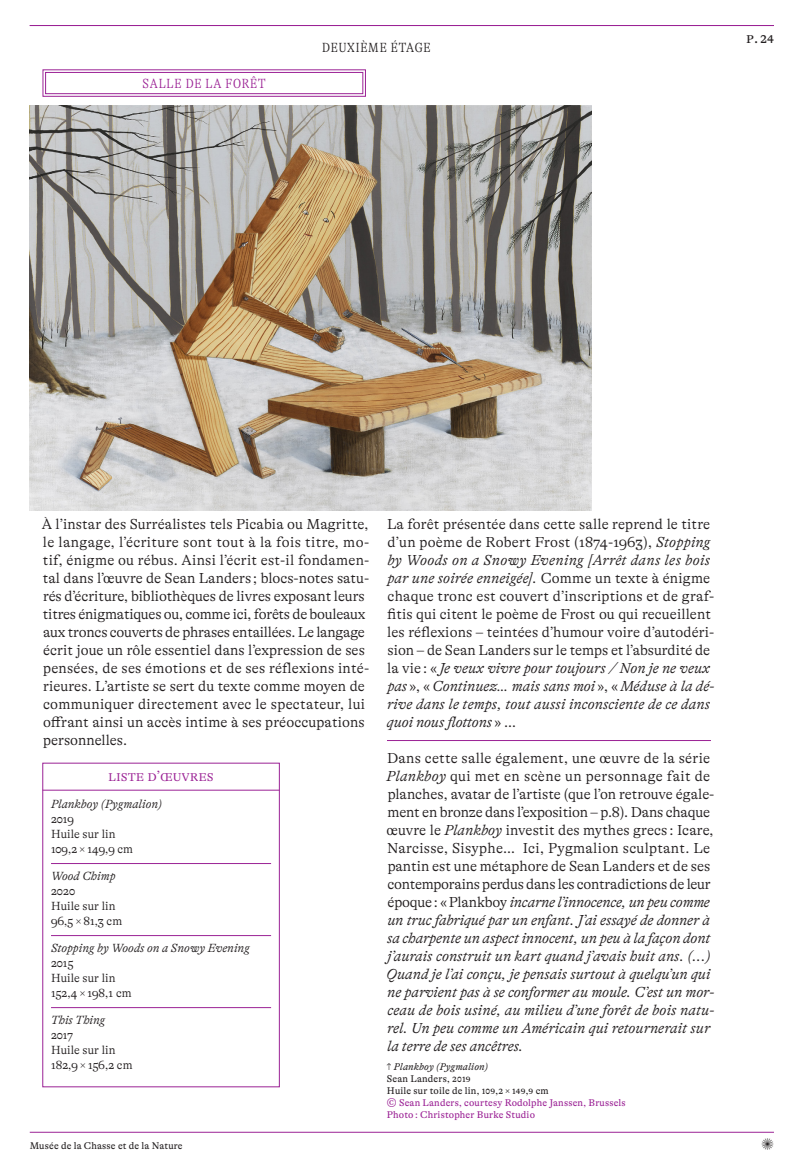
<style>
.page{position:relative;width:808px;height:1175px;background:#fff}
.page>*{position:absolute;margin:0;border:0;box-sizing:border-box;transform-origin:0 0}
.date_11_5{font:100 condensed 17.25px "GT Alpina";letter-spacing:.01em;color:#9b2295}
.date_11_5-2{font:100 condensed 17.25px "GT Alpina";letter-spacing:.01em;color:#231f20}
.texte_courant_ok_ss_filet{font:300 14.7px/18px "GT Alpina";letter-spacing:.005em;color:#231f20}
.texte_courant_ok{font:italic 300 14.7px/18px "GT Alpina";color:#231f20}
.texte_courant_ok_ss_filet-2{font:300 14.7px "GT Alpina";letter-spacing:-.005em;color:#9b2295}
.t1{font:14.7px "GT Alpina";color:#231f20}
.liste_oeuvre_filet{font:300 12px/15px "GT Alpina";letter-spacing:.005em;color:#231f20}
.liste_oeuvre_filet-2{font:italic 300 12px/15px "GT Alpina";letter-spacing:.005em;color:#231f20}
.liste_oeuvre_ss_filet{font:300 12px/15px "GT Alpina";letter-spacing:.005em;color:#231f20}
.notes{font:9.9px "GT Alpina";letter-spacing:.015em;color:#231f20}
.notes-2{font:9.9px "GT Alpina";letter-spacing:.015em;color:#9b2295}
.notes-3{font:italic 9.9px "GT Alpina";letter-spacing:.015em;color:#231f20}
.s1{font-style:italic}
.s2{font-style:normal}
</style>
<div class="page">
<hr style="left:30px;top:1131px;width:744px;height:1px;background:#9b2295">
<hr style="left:30px;top:25px;width:744px;height:1px;background:#9b2295">
<svg style="left:42px;top:69px;width:324px;height:28px"></svg>
<div style="left:45px;top:72px;width:318px;height:22px;border:1px solid #9b2295"></div>
<img style="left:30px;top:106px;width:562px;height:405px">
<hr style="left:387px;top:740px;width:324px;height:1px;background:#9b2295">
<hr style="left:51px;top:863px;width:220px;height:1px;background:#9b2295">
<hr style="left:51px;top:935px;width:220px;height:1px;background:#9b2295">
<hr style="left:51px;top:1007px;width:220px;height:1px;background:#9b2295">
<hr style="left:43px;top:790px;width:237px;height:1px;background:#9b2295">
<p class="date_11_5" style="left:142px;top:72px;width:125px">salle de la forêt</p>
<p class="date_11_5-2" style="left:322px;top:36px;width:111px">deuxième étage</p>
<p class="t1" style="left:746px;top:29px;width:29px">p. 24</p>
<p class="texte_courant_ok_ss_filet" style="left:42px;top:515px;width:329px">À l’instar des Surréalistes tels Picabia ou Magritte, le langage, l’écriture sont tout à la fois titre, mo&shy;tif, énigme ou rébus. Ainsi l’écrit est-il fondamen&shy;tal dans l’œuvre de Sean Landers ; blocs-notes satu&shy;rés d’écriture, bibliothèques de livres exposant leurs titres énigmatiques ou, comme ici, forêts de bouleaux aux troncs couverts de phrases entaillées. Le langage écrit joue un rôle essentiel dans l’expression de ses pensées, de ses émotions et de ses réflexions inté&shy;rieures. L’artiste se sert du texte comme moyen de communiquer directement avec le spectateur, lui offrant ainsi un accès intime à ses préoccupations personnelles.</p>
<p class="texte_courant_ok_ss_filet" style="left:387px;top:515px;width:329px">La forêt présentée dans cette salle reprend le titre d’un poème de Robert Frost (1874-1963), <span class="s1">Stopping by Woods on a Snowy Evening [Arrêt dans les bois par une soirée enneigée].</span> Comme un texte à énigme chaque tronc est couvert d’inscriptions et de graf&shy;fitis qui citent le poème de Frost ou qui recueillent les réflexions – teintées d’humour voire d’autodéri&shy;sion – de Sean Landers sur le temps et l’absurdité de la vie : « <span class="s1">Je veux vivre pour toujours / Non je ne veux pas</span> », « <span class="s1">Continuez… mais sans moi</span> », « <span class="s1">Méduse à la dé&shy;rive dans le temps, tout aussi inconsciente de ce dans quoi nous flottons</span> » …</p>
<p class="texte_courant_ok" style="left:386px;top:749px;width:329px"><span class="s2">Dans cette salle également, une œuvre de la série </span>Plankboy <span class="s2">qui met en scène un personnage fait de planches, avatar de l’artiste (que l’on retrouve égale&shy;ment en bronze dans l’exposition – p.8). Dans chaque œuvre le</span> Plankboy <span class="s2">investit des mythes grecs : Icare, Narcisse, Sisyphe… Ici, Pygmalion sculptant. Le pantin est une métaphore de Sean Landers et de ses contemporains perdus dans les contradictions de leur époque: « Plankboy</span> incarne l’innocence, un peu comme un truc fabriqué par un enfant. J’ai essayé de donner à sa charpente un aspect innocent, un peu à la façon dont j’aurais construit un kart quand j’avais huit ans. (...)<br>Quand je l’ai conçu, je pensais surtout à quelqu’un qui ne parvient pas à se conformer au moule. C’est un mor&shy;ceau de bois usiné, au milieu d’une forêt de bois natu&shy;rel. Un peu comme un Américain qui retournerait sur la terre de ses ancêtres.</p>
<p class="texte_courant_ok_ss_filet-2" style="left:108px;top:767px;width:107px">liste d’œuvres</p>
<p class="liste_oeuvre_ss_filet" style="left:51px;top:796px;width:113px"><span class="s1">Plankboy (Pygmalion)<br></span>2019<br>Huile sur lin<br>109,2 × 149,9 cm</p>
<p class="liste_oeuvre_filet" style="left:51px;top:868px;width:73px"><span class="s1">Wood Chimp<br></span>2020<br>Huile sur lin<br>96,5 × 81,3 cm</p>
<p class="liste_oeuvre_filet-2" style="left:51px;top:940px;width:200px">Stopping by Woods on a Snowy Evening<br><span class="s2">2015<br>Huile sur lin<br>152,4 × 198,1 cm</span></p>
<p class="liste_oeuvre_filet" style="left:51px;top:1012px;width:83px"><span class="s1">This Thing<br></span>2017<br>Huile sur lin<br>182,9 × 156,2 cm</p>
<p class="notes-3" style="left:387px;top:1060px;width:103px"><span class="s2">↑</span> Plankboy (Pygmalion)</p>
<p class="notes" style="left:387px;top:1072px;width:85px">Sean Landers, 2019</p>
<p class="notes" style="left:387px;top:1084px;width:163px">Huile sur toile de lin, 109,2 × 149,9 cm</p>
<p class="notes-2" style="left:387px;top:1096px;width:240px">© Sean Landers, courtesy Rodolphe Janssen, Brussels</p>
<p class="notes-2" style="left:387px;top:1108px;width:150px">Photo : Christopher Burke Studio</p>
<p class="notes" style="left:30px;top:1140px;width:154px">Musée de la Chasse et de la Nature</p>
<p class="t1" style="left:761px;top:1136px;width:14px">✺</p>
</div>
